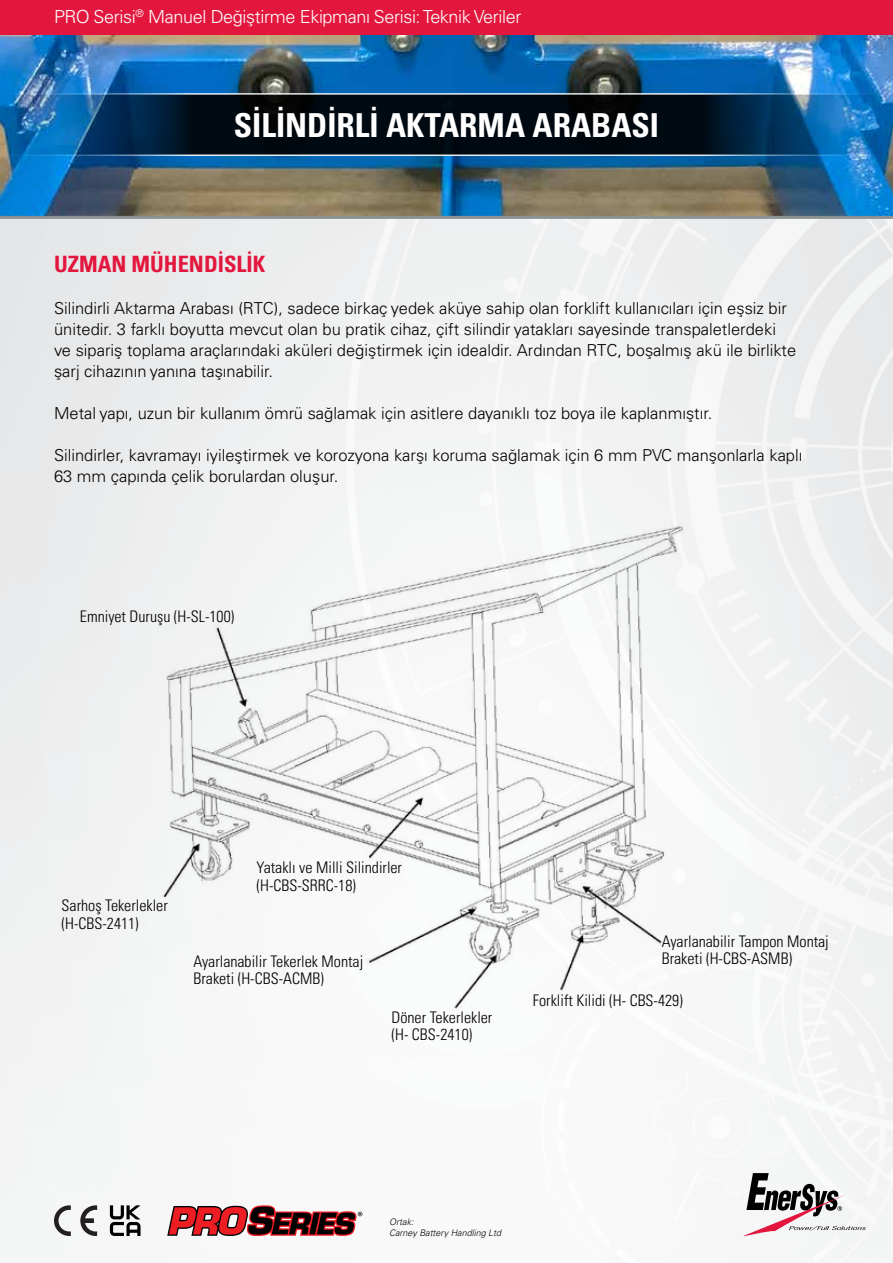
<style>
.page{position:relative;width:893px;height:1263px;background:#fff}
.page>*{position:absolute;margin:0;border:0;box-sizing:border-box;transform-origin:0 0}
.t1{font:700 condensed 33px "Univers LT Pro";color:#fff}
.t2{font:700 condensed 22.5px "Univers LT Pro";color:#e3173e}
.t3{font:300 18px "Univers LT Pro 45";letter-spacing:-.02em;color:#fff}
.t4{font:300 16.5px/21px "Univers LT Pro 45";color:#000}
.t5{font:300 condensed 15.9px/17.5px "Univers LT Pro";color:#000}
.t6{font:italic 300 9px/10.8px "Univers LT Pro 45";color:#000}
</style>
<div class="page">
<svg style="left:742px;top:1173px;width:124px;height:63px"></svg>
<img style="left:84px;top:519px;width:673px;height:512px">
<img style="left:0;top:34px;width:893px;height:185px">
<svg style="left:0;top:93px;width:893px;height:63px;background:#0e2d46"></svg>
<div style="left:0;top:0;width:893px;height:34px;background:#e3173e"></div>
<svg style="left:54px;top:1205px;width:17px;height:31px"></svg>
<svg style="left:80px;top:1205px;width:17px;height:31px"></svg>
<svg style="left:110px;top:1205px;width:31px;height:31px"></svg>
<svg style="left:167px;top:1205px;width:195px;height:31px"></svg>
<p class="t3" style="left:54px;top:6px;width:469px">PRO Serisi<sup>®</sup> Manuel Değiştirme Ekipmanı Serisi: Teknik Veriler</p>
<h1 class="t1" style="left:234px;top:105px;width:427px">SİLİNDİRLİ AKTARMA ARABASI</h1>
<h2 class="t2" style="left:54px;top:250px;width:213px">UZMAN MÜHENDİSLİK</h2>
<p class="t4" style="left:54px;top:298px;width:744px">Silindirli Aktarma Arabası (RTC), sadece birkaç yedek aküye sahip olan forklift kullanıcıları için eşsiz bir ünitedir. 3 farklı boyutta mevcut olan bu pratik cihaz, çift silindir yatakları sayesinde transpaletlerdeki ve sipariş toplama araçlarındaki aküleri değiştirmek için idealdir. Ardından RTC, boşalmış akü ile birlikte şarj cihazının yanına taşınabilir.</p>
<p class="t4" style="left:54px;top:403px;width:660px">Metal yapı, uzun bir kullanım ömrü sağlamak için asitlere dayanıklı toz boya ile kaplanmıştır.</p>
<p class="t4" style="left:54px;top:445px;width:750px">Silindirler, kavramayı iyileştirmek ve korozyona karşı koruma sağlamak için 6 mm PVC manşonlarla kaplı<br>63 mm çapında çelik borulardan oluşur.</p>
<p class="t5" style="left:80px;top:607px;width:156px">Emniyet Duruşu (H-SL-100)</p>
<p class="t5" style="left:62px;top:896px;width:108px">Sarhoş Tekerlekler (H-CBS-2411)</p>
<p class="t5" style="left:257px;top:858px;width:147px">Yataklı ve Milli Silindirler (H-CBS-SRRC-18)</p>
<p class="t5" style="left:193px;top:951px;width:171px">Ayarlanabilir Tekerlek Montaj<br>Braketi (H-CBS-ACMB)</p>
<p class="t5" style="left:392px;top:1008px;width:102px">Döner Tekerlekler (H- CBS-2410)</p>
<p class="t5" style="left:662px;top:931px;width:169px">Ayarlanabilir Tampon Montaj<br>Braketi (H-CBS-ASMB)</p>
<p class="t5" style="left:533px;top:991px;width:151px">Forklift Kilidi (H- CBS-429)</p>
<p class="t6" style="left:389px;top:1216px;width:114px">Ortak:<br>Carney Battery Handling Ltd</p>
</div>
